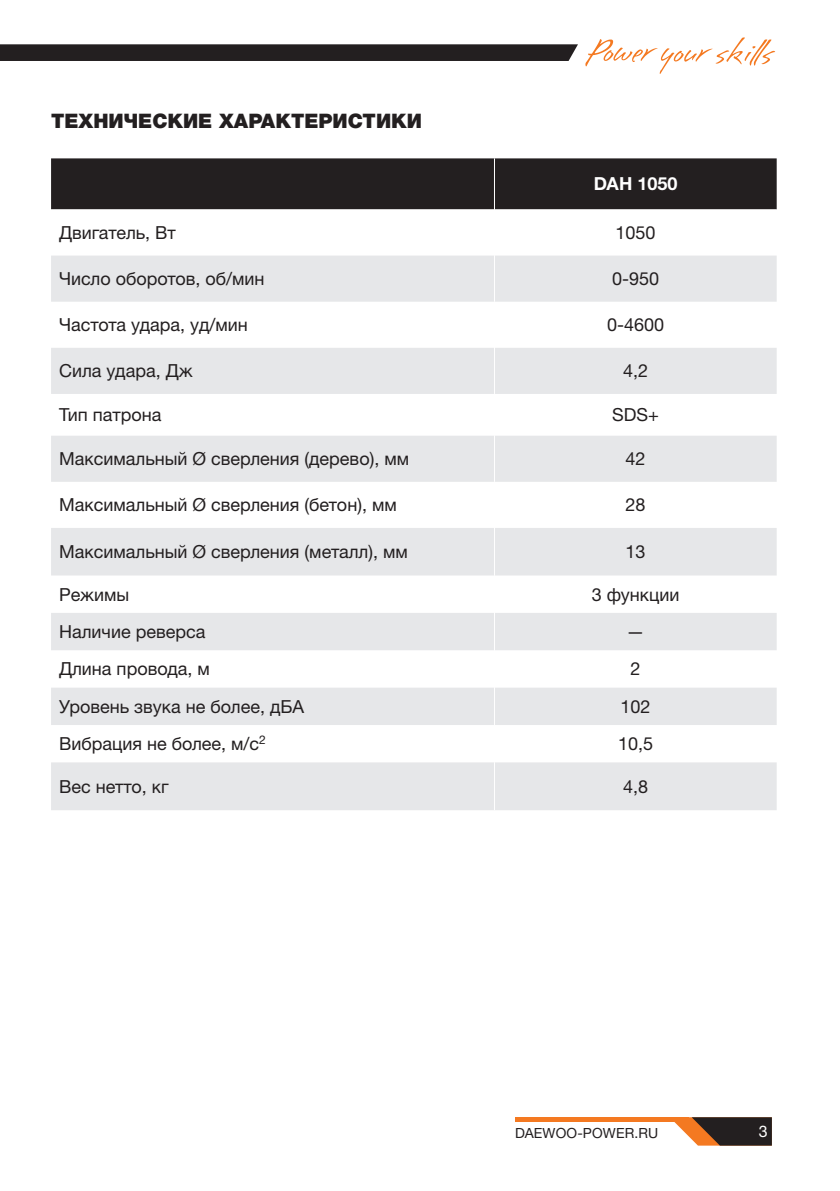
<style>
.page{position:relative;width:840px;height:1191px;background:#fff}
.page>*{position:absolute;margin:0;border:0;box-sizing:border-box;transform-origin:0 0}
.t1{font:900 20px "Helvetica Neue LTW1 G";color:#231f20}
.t2{font:18px "Helvetica Neue LTW1 G";color:#231f20}
.t3{font:700 18px "Helvetica Neue LTW1 G";color:#fff}
.t4{font:16px "Helvetica Neue LTW1 G";color:#fff}
.t5{font:14px "Helvetica Neue LTW1 G";letter-spacing:.01em;color:#231f20}
</style>
<div class="page">
<svg style="left:674px;top:1117px;width:97px;height:28px;background:#654937"></svg>
<div style="left:0;top:44px;width:577px;height:17px;background:#231f20"></div>
<svg style="left:585px;top:37px;width:189px;height:37px"></svg>
<div style="left:514px;top:1117px;width:174px;height:5px;background:#f47921"></div>
<div style="left:51px;top:158px;width:725px;height:51px;background:#231f20"></div>
<svg style="left:51px;top:255px;width:725px;height:555px;fill:#e6e7e9"></svg>
<hr style="left:494px;top:158px;width:1px;height:51px;background:#fff">
<hr style="left:493px;top:255px;width:1px;height:47px;background:#fff">
<hr style="left:493px;top:302px;width:1px;height:46px;background:#fff">
<hr style="left:493px;top:348px;width:1px;height:46px;background:#fff">
<hr style="left:493px;top:394px;width:1px;height:42px;background:#fff">
<hr style="left:493px;top:436px;width:1px;height:46px;background:#fff">
<hr style="left:493px;top:482px;width:1px;height:46px;background:#fff">
<hr style="left:493px;top:528px;width:1px;height:47px;background:#fff">
<hr style="left:493px;top:575px;width:1px;height:38px;background:#fff">
<hr style="left:493px;top:613px;width:1px;height:37px;background:#fff">
<hr style="left:493px;top:650px;width:1px;height:37px;background:#fff">
<hr style="left:493px;top:687px;width:1px;height:38px;background:#fff">
<hr style="left:493px;top:725px;width:1px;height:37px;background:#fff">
<hr style="left:493px;top:762px;width:1px;height:48px;background:#fff">
<p class="t1" style="left:51px;top:108px;width:372px">ТЕХНИЧЕСКИЕ ХАРАКТЕРИСТИКИ</p>
<p class="t3" style="left:593px;top:173px;width:85px">DAH 1050</p>
<p class="t2" style="left:59px;top:221px;width:118px">Двигатель, Вт</p>
<p class="t2" style="left:615px;top:221px;width:42px">1050</p>
<p class="t2" style="left:59px;top:267px;width:207px">Число оборотов, об/мин</p>
<p class="t2" style="left:611px;top:267px;width:49px">0-950</p>
<p class="t2" style="left:59px;top:314px;width:190px">Частота удара, уд/мин</p>
<p class="t2" style="left:606px;top:314px;width:59px">0-4600</p>
<p class="t2" style="left:59px;top:360px;width:135px">Сила удара, Дж</p>
<p class="t2" style="left:622px;top:360px;width:27px">4,2</p>
<p class="t2" style="left:59px;top:404px;width:104px">Тип патрона</p>
<p class="t2" style="left:611px;top:404px;width:48px">SDS+</p>
<p class="t2" style="left:59px;top:448px;width:351px">Максимальный Ø сверления (дерево), мм</p>
<p class="t2" style="left:625px;top:448px;width:22px">42</p>
<p class="t2" style="left:59px;top:494px;width:339px">Максимальный Ø сверления (бетон), мм</p>
<p class="t2" style="left:625px;top:494px;width:22px">28</p>
<p class="t2" style="left:59px;top:540px;width:350px">Максимальный Ø сверления (металл), мм</p>
<p class="t2" style="left:625px;top:540px;width:22px">13</p>
<p class="t2" style="left:59px;top:583px;width:72px">Режимы</p>
<p class="t2" style="left:591px;top:583px;width:89px">3 функции</p>
<p class="t2" style="left:59px;top:620px;width:148px">Наличие реверса</p>
<p class="t2" style="left:626px;top:620px;width:19px">—</p>
<p class="t2" style="left:59px;top:658px;width:152px">Длина провода, м</p>
<p class="t2" style="left:630px;top:658px;width:12px">2</p>
<p class="t2" style="left:59px;top:695px;width:246px">Уровень звука не более, дБА</p>
<p class="t2" style="left:620px;top:695px;width:32px">102</p>
<p class="t2" style="left:59px;top:732px;width:208px">Вибрация не более, м/с<sup>2</sup></p>
<p class="t2" style="left:617px;top:732px;width:37px">10,5</p>
<p class="t2" style="left:59px;top:775px;width:111px">Вес нетто, кг</p>
<p class="t2" style="left:622px;top:775px;width:27px">4,8</p>
<p class="t5" style="left:514px;top:1124px;width:145px">DAEWOO-POWER.RU</p>
<p class="t4" style="left:758px;top:1121px;width:10px">3</p>
</div>
